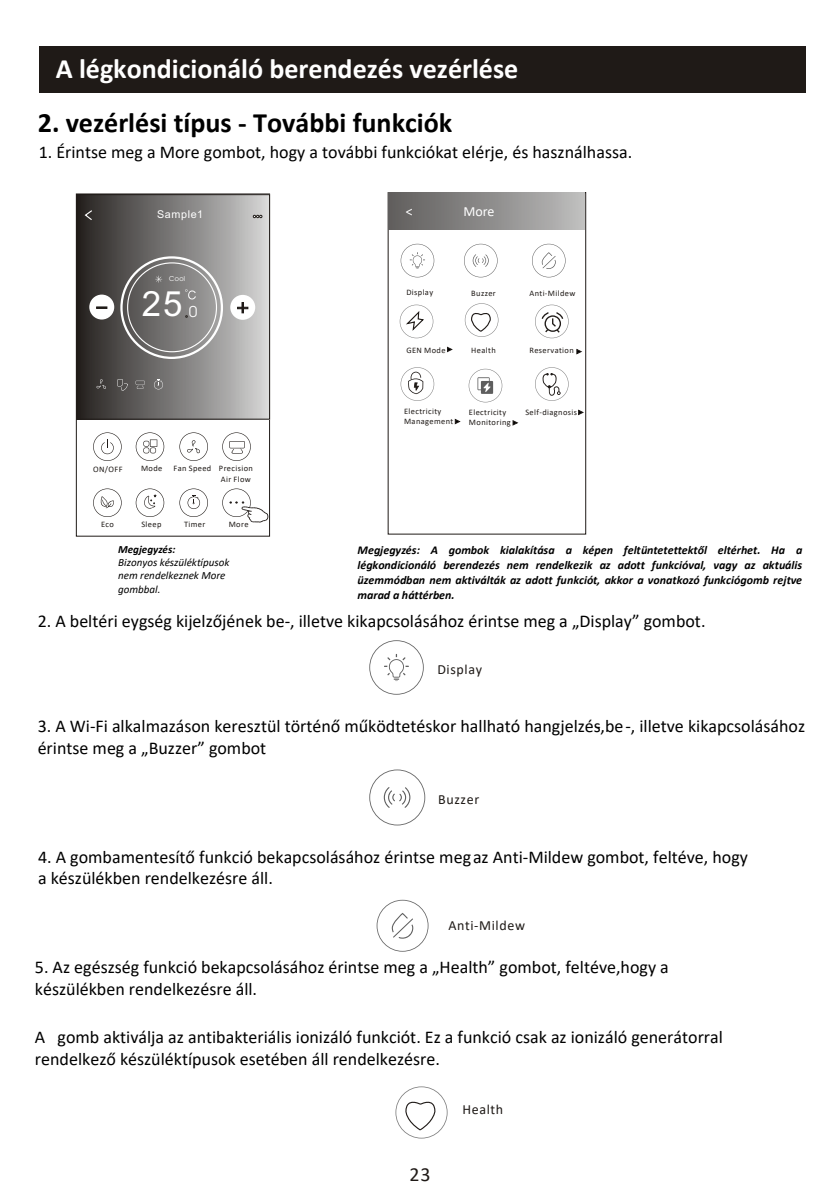
<style>
.page{position:relative;width:840px;height:1192px;background:#fff}
.page>*{position:absolute;margin:0;border:0;box-sizing:border-box;transform-origin:0 0}
.t1{font:34.8px "Arial";color:#fff}
.t2{font:700 28px "Calibri";color:#fff}
.t3{font:700 28px "Calibri";color:#000}
.t4{font:20px "Calibri";color:#1f1a17}
.t5{font:18px/21.6px "Calibri";color:#000}
.t6{font:15.4px "Avant Garde Bk BT";color:#fff}
.t7{font:14px "Calibri";letter-spacing:.045em;color:#1f1a17}
.t8{font:14px "Calibri";color:#fff}
.t9{font:italic 700 12px/14.8px "Calibri";letter-spacing:-.005em;color:#000;text-align:justify}
.t10{font:italic 11px/13.4px "Calibri";color:#000}
.t11{font:italic 700 11px "Calibri";letter-spacing:.005em;color:#000}
.t12{font:10.8px "Arial";letter-spacing:.055em;color:#fff}
.t13{font:8.4px/10.2px "Calibri";letter-spacing:.045em;color:#1f1a17;text-align:right}
.t14{font:7px "Avant Garde Bk BT";color:#fff}
</style>
<div class="page">
<div style="left:39px;top:46px;width:766px;height:47px;background:#1f1a17"></div>
<svg style="left:179px;top:489px;width:29px;height:28px"></svg>
<svg style="left:136px;top:489px;width:28px;height:28px"></svg>
<svg style="left:93px;top:489px;width:29px;height:28px"></svg>
<svg style="left:136px;top:432px;width:28px;height:29px"></svg>
<svg style="left:93px;top:432px;width:29px;height:29px"></svg>
<svg style="left:222px;top:432px;width:29px;height:29px"></svg>
<svg style="left:179px;top:432px;width:29px;height:29px"></svg>
<img style="left:78px;top:196px;width:190px;height:221px">
<div style="left:76px;top:194px;width:194px;height:225px;border:1px solid #1f1a17"></div>
<svg style="left:84px;top:209px;width:9px;height:12px"></svg>
<svg style="left:253px;top:215px;width:9px;height:3px"></svg>
<div style="left:89px;top:295px;width:25px;height:25px;background:#fff;border-radius:50%"></div>
<svg style="left:96px;top:307px;width:11px;height:2px"></svg>
<div style="left:230px;top:295px;width:25px;height:25px;background:#fff;border-radius:50%"></div>
<svg style="left:237px;top:302px;width:11px;height:11px"></svg>
<div style="left:120px;top:256px;width:103px;height:103px;border:2px solid #fff;border-radius:50%"></div>
<svg style="left:155px;top:276px;width:7px;height:7px"></svg>
<svg style="left:185px;top:289px;width:11px;height:10px"></svg>
<svg style="left:96px;top:379px;width:11px;height:11px"></svg>
<svg style="left:154px;top:379px;width:9px;height:10px"></svg>
<svg style="left:222px;top:489px;width:47px;height:34px"></svg>
<svg style="left:136px;top:381px;width:9px;height:8px"></svg>
<svg style="left:117px;top:379px;width:11px;height:12px"></svg>
<div style="left:388px;top:192px;width:198px;height:342px;background:#fff;border:1px solid #1f1a17"></div>
<svg style="left:469px;top:369px;width:33px;height:33px"></svg>
<svg style="left:400px;top:305px;width:33px;height:33px"></svg>
<svg style="left:532px;top:244px;width:34px;height:33px"></svg>
<svg style="left:464px;top:244px;width:34px;height:33px"></svg>
<svg style="left:401px;top:244px;width:33px;height:33px"></svg>
<img style="left:389px;top:193px;width:196px;height:36px">
<svg style="left:447px;top:347px;width:5px;height:5px"></svg>
<svg style="left:455px;top:419px;width:5px;height:5px"></svg>
<svg style="left:576px;top:349px;width:6px;height:5px"></svg>
<svg style="left:512px;top:420px;width:6px;height:6px"></svg>
<svg style="left:578px;top:410px;width:5px;height:5px"></svg>
<svg style="left:535px;top:305px;width:34px;height:33px"></svg>
<svg style="left:465px;top:303px;width:33px;height:34px"></svg>
<svg style="left:535px;top:367px;width:34px;height:34px"></svg>
<svg style="left:401px;top:367px;width:33px;height:34px"></svg>
<svg style="left:369px;top:640px;width:55px;height:55px"></svg>
<svg style="left:369px;top:770px;width:56px;height:55px"></svg>
<svg style="left:377px;top:900px;width:52px;height:52px"></svg>
<svg style="left:395px;top:1086px;width:53px;height:53px"></svg>
<h2 class="t2" style="left:56px;top:49px;width:464px">A légkondicionáló berendezés vezérlése</h2>
<h2 class="t3" style="left:38px;top:103px;width:416px">2. vezérlési típus - További funkciók</h2>
<p class="t5" style="left:39px;top:141px;width:595px">1. Érintse meg a More gombot, hogy a további funkciókat elérje, és használhassa.</p>
<p class="t12" style="left:157px;top:210px;width:48px">Sample1</p>
<p class="t14" style="left:169px;top:276px;width:17px">Cool</p>
<h1 class="t1" style="left:142px;top:290px;width:42px">25</h1>
<p class="t6" style="left:189px;top:305px;width:10px">0</p>
<p class="t13" style="left:93px;top:464px;width:31px">ON/OFF</p>
<p class="t13" style="left:174px;top:463px;width:81px">Fan Speed Precision<br>Air Flow</p>
<p class="t13" style="left:141px;top:463px;width:23px">Mode</p>
<p class="t13" style="left:101px;top:519px;width:14px">Eco</p>
<p class="t13" style="left:141px;top:519px;width:22px">Sleep</p>
<p class="t13" style="left:229px;top:519px;width:21px">More</p>
<p class="t13" style="left:184px;top:519px;width:23px">Timer</p>
<p class="t8" style="left:406px;top:202px;width:8px">&lt;</p>
<p class="t8" style="left:463px;top:202px;width:33px">More</p>
<p class="t13" style="left:406px;top:287px;width:28px">Display</p>
<p class="t13" style="left:471px;top:287px;width:26px">Buzzer</p>
<p class="t13" style="left:529px;top:288px;width:47px">Anti-Mildew</p>
<p class="t13" style="left:406px;top:345px;width:41px">GEN Mode</p>
<p class="t13" style="left:471px;top:345px;width:26px">Health</p>
<p class="t13" style="left:529px;top:345px;width:46px">Reservation</p>
<p class="t13" style="left:404px;top:406px;width:39px">Electricity</p>
<p class="t13" style="left:525px;top:407px;width:53px">Self-diagnosis</p>
<p class="t13" style="left:404px;top:416px;width:51px">Management</p>
<p class="t13" style="left:469px;top:406px;width:43px;text-align:left">Electricity<br>Monitoring</p>
<p class="t11" style="left:118px;top:544px;width:59px">Megjegyzés:</p>
<p class="t10" style="left:118px;top:556px;width:113px">Bizonyos készüléktípusok nem rendelkeznek More gombbal.</p>
<p class="t5" style="left:38px;top:610px;width:669px">2. A beltéri eygség kijelzőjének be-, illetve kikapcsolásához érintse meg a „Display” gombot.</p>
<p class="t9" style="left:358px;top:544px;width:446px">Megjegyzés: A gombok kialakítása a képen feltüntetettektől eltérhet. Ha a légkondicionáló berendezés nem rendelkezik az adott funkcióval, vagy az aktuális üzemmódban nem aktiválták az adott funkciót, akkor a vonatkozó funkciógomb rejtve marad a háttérben.</p>
<p class="t7" style="left:437px;top:659px;width:46px">Display</p>
<p class="t5" style="left:38px;top:715px;width:587px">3. A Wi-Fi alkalmazáson keresztül történő működtetéskor hallható hangjelzés be</p>
<p class="t5" style="left:595px;top:715px;width:212px">-, -, illetve kikapcsolásához</p>
<p class="t5" style="left:38px;top:736px;width:230px">érintse meg a „Buzzer” gombot</p>
<p class="t7" style="left:438px;top:790px;width:43px">Buzzer</p>
<p class="t5" style="left:38px;top:845px;width:711px">4. A gombamentesítő funkció bekapcsolásához érintse meg az Anti-Mildew gombot, feltéve, hogy a készülékben rendelkezésre áll.</p>
<p class="t7" style="left:448px;top:915px;width:78px">Anti-Mildew</p>
<p class="t5" style="left:35px;top:956px;width:635px">5. Az egészség funkció bekapcsolásához érintse meg a „Health” gombot, feltéve,hogy a készülékben rendelkezésre áll.</p>
<p class="t5" style="left:35px;top:1026px;width:690px">A gomb aktiválja az antibakteriális ionizáló funkciót. Ez a funkció csak az ionizáló generátorral rendelkező készüléktípusok esetében áll rendelkezésre.</p>
<p class="t4" style="left:410px;top:1161px;width:23px">23</p>
<p class="t7" style="left:462px;top:1099px;width:42px">Health</p>
</div>
